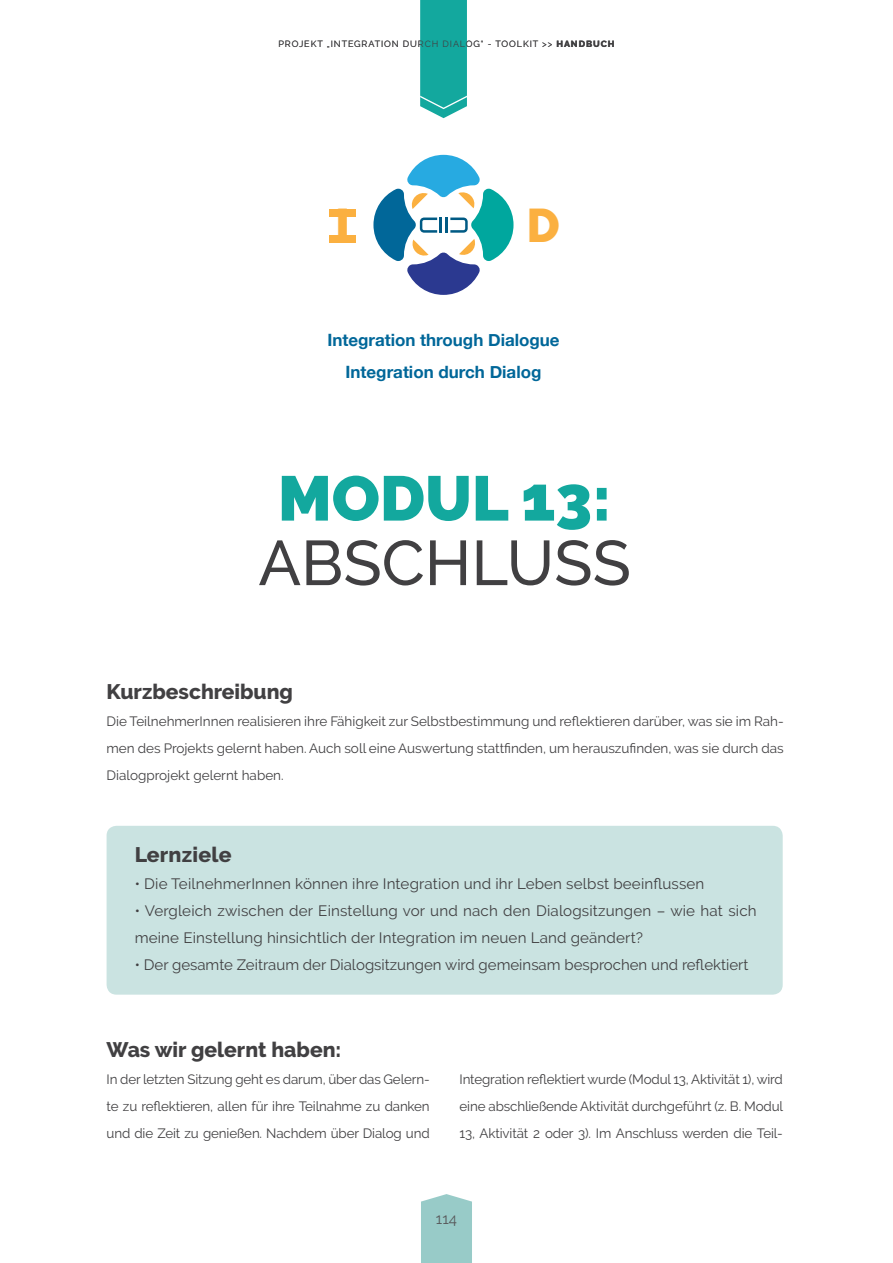
<style>
.page{position:relative;width:893px;height:1263px;background:#fff}
.page>*{position:absolute;margin:0;border:0;box-sizing:border-box;transform-origin:0 0}
.t1{font:500 63px "Raleway";color:#414042}
.t2{font:900 63px "Raleway";color:#13a89e}
.t3{font:700 44.4px "Futura";color:#fbb040}
.t4{font:800 21px "Raleway";color:#414042}
.t5{font:700 16.95px/32.4px "Helvetica Neue";color:#016799;text-align:center}
.t6{font:15px/27px "Raleway";letter-spacing:.01em;color:#414042}
.t7{font:15px "Raleway";color:#58595b}
.t8{font:13.5px/27px "Raleway";letter-spacing:-.01em;color:#414042;text-align:justify}
.t9{font:9px "Raleway";letter-spacing:.1em;color:#414042}
.s1{font-weight:800}
</style>
<div class="page">
<div style="left:421px;top:1194px;width:51px;height:69px;background:#98cbc8"></div>
<div style="left:107px;top:826px;width:676px;height:169px;background:#cae3e1;border-radius:10px"></div>
<div style="left:329px;top:209px;width:27px;height:7px;background:#fbb040"></div>
<div style="left:329px;top:235px;width:27px;height:7px;background:#fbb040"></div>
<svg style="left:373px;top:155px;width:140px;height:140px"></svg>
<svg style="left:420px;top:0;width:47px;height:118px;background:#22ada4"></svg>
<p class="t9" style="left:278px;top:39px;width:338px">PROJEKT „INTEGRATION DURCH DIALOG“ - TOOLKIT &gt;&gt; <span class="s1">HANDBUCH</span></p>
<h2 class="t3" style="left:335px;top:194px;width:17px">I</h2>
<h2 class="t3" style="left:526px;top:194px;width:36px">D</h2>
<p class="t5" style="left:327px;top:324px;width:234px">Integration through Dialogue<br>Integration durch Dialog</p>
<h1 class="t2" style="left:278px;top:462px;width:335px">MODUL 13:</h1>
<h1 class="t1" style="left:258px;top:526px;width:374px">ABSCHLUSS</h1>
<h3 class="t4" style="left:107px;top:680px;width:188px">Kurzbeschreibung</h3>
<p class="t8" style="left:107px;top:708px;width:679px">Die TeilnehmerInnen realisieren ihre Fähigkeit zur Selbstbestimmung und reflektieren darüber, was sie im Rah&shy;men des Projekts gelernt haben. Auch soll eine Auswertung stattfinden, um herauszufinden, was sie durch das Dialogprojekt gelernt haben.</p>
<h3 class="t4" style="left:135px;top:842px;width:98px">Lernziele</h3>
<p class="t6" style="left:135px;top:870px;width:571px">• Die TeilnehmerInnen können ihre Integration und ihr Leben selbst beeinflussen</p>
<p class="t6" style="left:135px;top:897px;width:623px">• Vergleich zwischen der Einstellung vor und nach den Dialogsitzungen – wie hat sich meine Einstellung hinsichtlich der Integration im neuen Land geändert?</p>
<p class="t6" style="left:135px;top:951px;width:615px">• Der gesamte Zeitraum der Dialogsitzungen wird gemeinsam besprochen und reflektiert</p>
<h3 class="t4" style="left:107px;top:1038px;width:236px">Was wir gelernt haben:</h3>
<p class="t8" style="left:107px;top:1066px;width:325px">In der letzten Sitzung geht es darum, über das Gelern&shy;te zu reflektieren, allen für ihre Teilnahme zu danken und die Zeit zu genießen. Nachdem über Dialog und</p>
<p class="t8" style="left:459px;top:1066px;width:325px">Integration reflektiert wurde (Modul 13, Aktivität 1), wird eine abschließende Aktivität durchgeführt (z. B. Modul 13, Aktivität 2 oder 3). Im Anschluss werden die Teil-</p>
<p class="t7" style="left:436px;top:1210px;width:23px">114</p>
</div>
